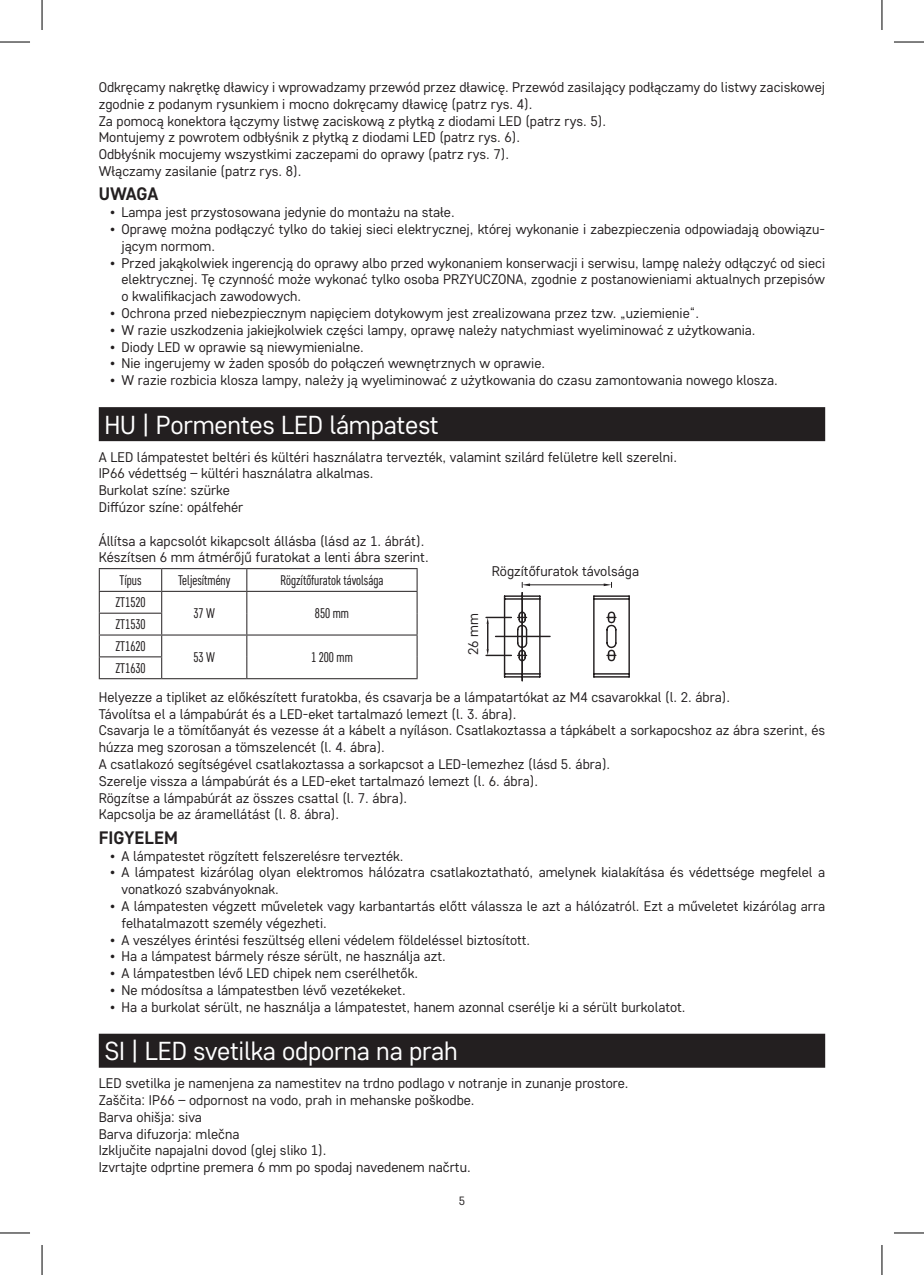
<style>
.page{position:relative;width:924px;height:1275px;background:#fff}
.page>*{position:absolute;margin:0;border:0;box-sizing:border-box;transform-origin:0 0}
.t1{font:26px "Core Sans D35";letter-spacing:-.01em;color:#fff}
.t2{font:700 18px "Core Sans D55";color:#231f20}
.t3{font:14px/16.8px "Core Sans D35";color:#231f20}
.t4{font:14px/21.8px "Core Sans D37 Cn";color:#231f20}
.t5{font:12px "Core Sans D35";color:#231f20}
</style>
<div class="page">
<div style="left:99px;top:407px;width:725px;height:34px;background:#231f20"></div>
<hr style="left:99px;top:591px;width:63px;height:1px;background:#231f20">
<hr style="left:247px;top:591px;width:170px;height:1px;background:#231f20">
<hr style="left:99px;top:656px;width:63px;height:1px;background:#231f20">
<hr style="left:99px;top:678px;width:63px;height:1px;background:#231f20">
<hr style="left:99px;top:568px;width:63px;height:1px;background:#231f20">
<hr style="left:162px;top:568px;width:85px;height:1px;background:#231f20">
<hr style="left:247px;top:568px;width:170px;height:1px;background:#231f20">
<hr style="left:99px;top:612px;width:63px;height:1px;background:#231f20">
<hr style="left:99px;top:634px;width:63px;height:1px;background:#231f20">
<svg style="left:99px;top:569px;width:1px;height:109px"></svg>
<hr style="left:162px;top:591px;width:85px;height:1px;background:#231f20">
<hr style="left:162px;top:634px;width:85px;height:1px;background:#231f20">
<svg style="left:161px;top:569px;width:1px;height:109px"></svg>
<hr style="left:162px;top:678px;width:85px;height:1px;background:#231f20">
<hr style="left:247px;top:678px;width:170px;height:1px;background:#231f20">
<hr style="left:247px;top:634px;width:170px;height:1px;background:#231f20">
<svg style="left:246px;top:569px;width:1px;height:109px"></svg>
<svg style="left:416px;top:569px;width:1px;height:109px"></svg>
<svg style="left:486px;top:582px;width:144px;height:100px"></svg>
<hr style="left:495px;top:635px;width:54px;height:2px;background:#231f20">
<hr style="left:521px;top:592px;width:1px;height:88px;background:#231f20">
<div style="left:99px;top:1033px;width:725px;height:34px;background:#231f20"></div>
<hr style="left:0;top:42px;width:30px;height:1px;background:#000">
<hr style="left:893px;top:42px;width:30px;height:1px;background:#000">
<hr style="left:0;top:1232px;width:30px;height:1px;background:#000">
<hr style="left:893px;top:1232px;width:30px;height:1px;background:#000">
<hr style="left:42px;top:0;width:1px;height:30px;background:#000">
<hr style="left:42px;top:1245px;width:1px;height:30px;background:#000">
<hr style="left:881px;top:0;width:1px;height:30px;background:#000">
<hr style="left:881px;top:1245px;width:1px;height:30px;background:#000">
<p class="t3" style="left:99px;top:78px;width:727px">Odkręcamy nakrętkę dławicy i wprowadzamy przewód przez dławicę. Przewód zasilający podłączamy do listwy zaciskowej zgodnie z podanym rysunkiem i mocno dokręcamy dławicę (patrz rys. 4).<br>Za pomocą konektora łączymy listwę zaciskową z płytką z diodami LED (patrz rys. 5).<br>Montujemy z powrotem odbłyśnik z płytką z diodami LED (patrz rys. 6).<br>Odbłyśnik mocujemy wszystkimi zaczepami do oprawy (patrz rys. 7).<br>Włączamy zasilanie (patrz rys. 8).</p>
<p class="t2" style="left:99px;top:182px;width:61px">UWAGA</p>
<p class="t3" style="left:110px;top:203px;width:346px">• Lampa jest przystosowana jedynie do montażu na stałe.</p>
<p class="t3" style="left:121px;top:220px;width:704px;text-indent:-11px">• Oprawę można podłączyć tylko do takiej sieci elektrycznej, której wykonanie i zabezpieczenia odpowiadają obowiązu&shy;jącym normom.</p>
<p class="t3" style="left:121px;top:254px;width:705px;text-align:justify;text-indent:-11px">• Przed jakąkolwiek ingerencją do oprawy albo przed wykonaniem konserwacji i serwisu, lampę należy odłączyć od sieci elektrycznej. Tę czynność może wykonać tylko osoba PRZYUCZONA, zgodnie z postanowieniami aktualnych przepisów o kwalifikacjach zawodowych.</p>
<p class="t3" style="left:110px;top:304px;width:590px">• Ochrona przed niebezpiecznym napięciem dotykowym jest zrealizowana przez tzw. „uziemienie“.</p>
<p class="t3" style="left:110px;top:321px;width:646px">• W razie uszkodzenia jakiejkolwiek części lampy, oprawę należy natychmiast wyeliminować z użytkowania.</p>
<p class="t3" style="left:110px;top:338px;width:255px">• Diody LED w oprawie są niewymienialne.</p>
<p class="t3" style="left:110px;top:355px;width:436px">• Nie ingerujemy w żaden sposób do połączeń wewnętrznych w oprawie.</p>
<p class="t3" style="left:110px;top:371px;width:669px">• W razie rozbicia klosza lampy, należy ją wyeliminować z użytkowania do czasu zamontowania nowego klosza.</p>
<h1 class="t1" style="left:104px;top:407px;width:336px">HU | Pormentes LED lámpatest</h1>
<p class="t3" style="left:99px;top:448px;width:579px">A LED lámpatestet beltéri és kültéri használatra tervezték, valamint szilárd felületre kell szerelni.<br>IP66 védettség – kültéri használatra alkalmas.<br>Burkolat színe: szürke<br>Diffúzor színe: opálfehér</p>
<p class="t3" style="left:99px;top:532px;width:331px">Állítsa a kapcsolót kikapcsolt állásba (lásd az 1. ábrát).<br>Készítsen 6 mm átmérőjű furatokat a lenti ábra szerint.</p>
<p class="t4" style="left:119px;top:569px;width:23px">Típus</p>
<p class="t4" style="left:178px;top:569px;width:54px">Teljesítmény</p>
<p class="t4" style="left:280px;top:569px;width:104px">Rögzítőfuratok távolsága</p>
<p class="t4" style="left:115px;top:591px;width:32px">ZT1520</p>
<p class="t4" style="left:193px;top:602px;width:23px">37 W</p>
<p class="t4" style="left:315px;top:602px;width:36px">850 mm</p>
<p class="t4" style="left:115px;top:613px;width:32px">ZT1530<br>ZT1620</p>
<p class="t4" style="left:193px;top:646px;width:23px">53 W</p>
<p class="t4" style="left:311px;top:646px;width:43px">1 200 mm</p>
<p class="t4" style="left:115px;top:657px;width:32px">ZT1630</p>
<p class="t3" style="left:491px;top:562px;width:149px">Rögzítőfuratok távolsága</p>
<p class="t3" style="left:464px;top:655px;width:44px;rotate:-90deg">26 mm</p>
<p class="t3" style="left:99px;top:688px;width:727px">Helyezze a tipliket az előkészített furatokba, és csavarja be a lámpatartókat az M4 csavarokkal (l. 2. ábra).<br>Távolítsa el a lámpabúrát és a LED-eket tartalmazó lemezt (l. 3. ábra).<br>Csavarja le a tömítőanyát és vezesse át a kábelt a nyíláson. Csatlakoztassa a tápkábelt a sorkapocshoz az ábra szerint, és húzza meg szorosan a tömszelencét (l. 4. ábra).<br>A csatlakozó segítségével csatlakoztassa a sorkapcsot a LED-lemezhez (lásd 5. ábra).<br>Szerelje vissza a lámpabúrát és a LED-eket tartalmazó lemezt (l. 6. ábra).<br>Rögzítse a lámpabúrát az összes csattal (l. 7. ábra).<br>Kapcsolja be az áramellátást (l. 8. ábra).</p>
<p class="t2" style="left:99px;top:825px;width:81px">FIGYELEM</p>
<p class="t3" style="left:110px;top:847px;width:295px">• A lámpatestet rögzített felszerelésre tervezték.</p>
<p class="t3" style="left:121px;top:863px;width:704px;text-indent:-11px">• A lámpatest kizárólag olyan elektromos hálózatra csatlakoztatható, amelynek kialakítása és védettsége megfelel a vonatkozó szabványoknak.</p>
<p class="t3" style="left:121px;top:897px;width:705px;text-indent:-11px">• A lámpatesten végzett műveletek vagy karbantartás előtt válassza le azt a hálózatról. Ezt a műveletet kizárólag arra felhatalmazott személy végezheti.</p>
<p class="t3" style="left:110px;top:931px;width:421px">• A veszélyes érintési feszültség elleni védelem földeléssel biztosított.</p>
<p class="t3" style="left:110px;top:947px;width:337px">• Ha a lámpatest bármely része sérült, ne használja azt.</p>
<p class="t3" style="left:110px;top:964px;width:309px">• A lámpatestben lévő LED chipek nem cserélhetők.</p>
<p class="t3" style="left:110px;top:981px;width:297px">• Ne módosítsa a lámpatestben lévő vezetékeket.</p>
<p class="t3" style="left:110px;top:998px;width:576px">• Ha a burkolat sérült, ne használja a lámpatestet, hanem azonnal cserélje ki a sérült burkolatot.</p>
<h1 class="t1" style="left:104px;top:1034px;width:354px">SI | LED svetilka odporna na prah</h1>
<p class="t3" style="left:99px;top:1074px;width:531px">LED svetilka je namenjena za namestitev na trdno podlago v notranje in zunanje prostore.<br>Zaščita: IP66 – odpornost na vodo, prah in mehanske poškodbe.<br>Barva ohišja: siva<br>Barva difuzorja: mlečna<br>Izključite napajalni dovod (glej sliko 1).<br>Izvrtajte odprtine premera 6 mm po spodaj navedenem načrtu.</p>
<p class="t5" style="left:458px;top:1192px;width:8px">5</p>
</div>
